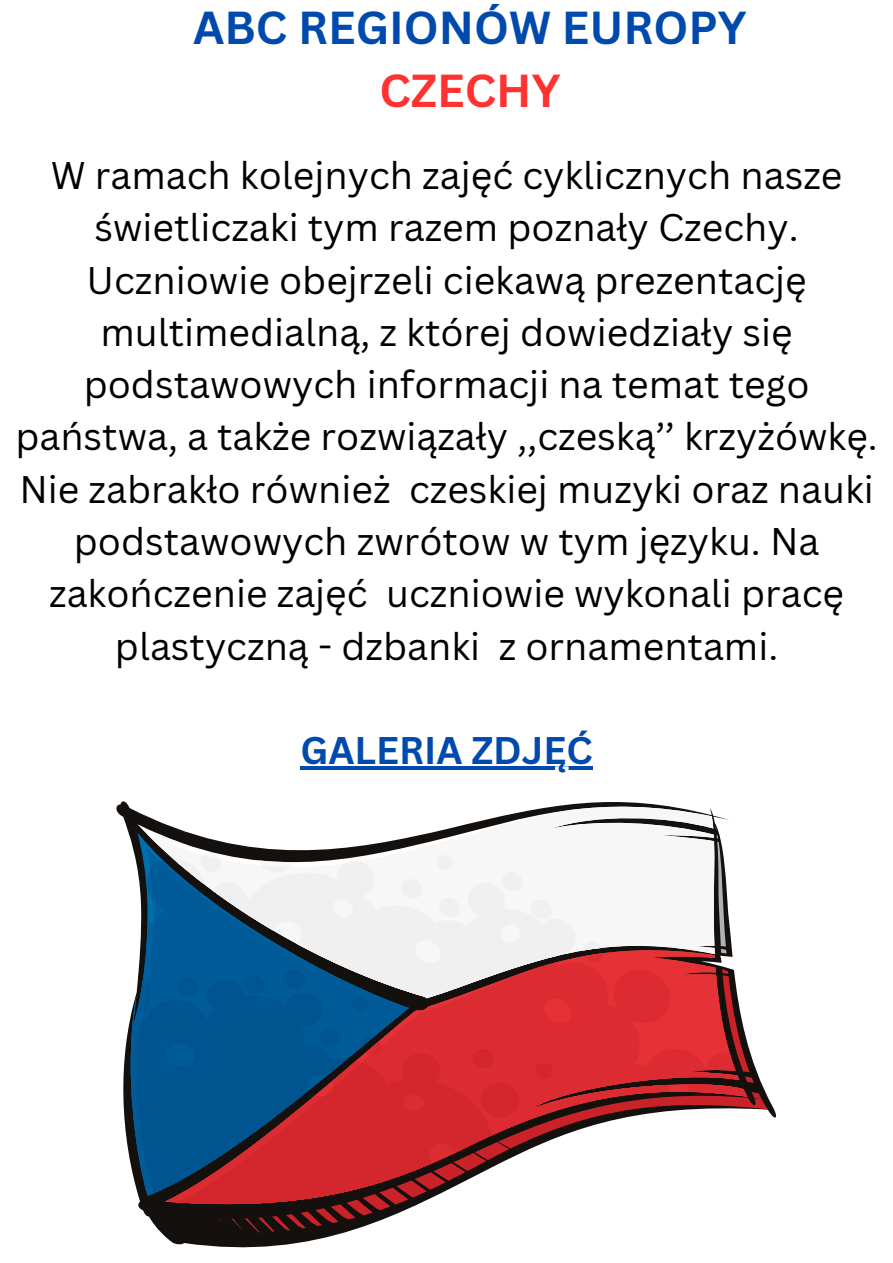
<style>
.page{position:relative;width:893px;height:1263px;background:#fff}
.page>*{position:absolute;margin:0;border:0;box-sizing:border-box;transform-origin:0 0}
.t1{font:700 45px/63px "Canva Sans";color:#004aad;text-align:center}
.t2{font:37.5px/52.3px "Canva Sans";color:#000;text-align:center}
.t3{font:700 37.5px "Canva Sans";color:#004aad}
.s1{color:#ff3131}
</style>
<div class="page">
<svg style="left:116px;top:801px;width:660px;height:447px"></svg>
<svg style="left:137px;top:801px;width:578px;height:31px"></svg>
<svg style="left:146px;top:805px;width:569px;height:132px"></svg>
<svg style="left:409px;top:854px;width:193px;height:83px"></svg>
<svg style="left:123px;top:832px;width:286px;height:28px"></svg>
<svg style="left:123px;top:969px;width:42px;height:227px"></svg>
<svg style="left:134px;top:847px;width:275px;height:14px;fill:#13100d"></svg>
<svg style="left:134px;top:861px;width:275px;height:108px;fill:#f0f0f0"></svg>
<svg style="left:134px;top:969px;width:31px;height:224px;background:#065489"></svg>
<svg style="left:165px;top:937px;width:582px;height:16px;fill:#f0f0f0"></svg>
<svg style="left:165px;top:1041px;width:13px;height:170px;background:#074b7d"></svg>
<svg style="left:178px;top:944px;width:569px;height:9px;fill:#f0f0f0"></svg>
<svg style="left:178px;top:953px;width:569px;height:258px"></svg>
<svg style="left:178px;top:1045px;width:40px;height:164px;background:#1d4875"></svg>
<svg style="left:715px;top:825px;width:11px;height:128px"></svg>
<svg style="left:218px;top:969px;width:549px;height:263px"></svg>
<hr style="left:300px;top:767px;width:293px;height:3px;background:#004aad">
<h1 class="t1" style="left:193px;top:-5px;width:555px">ABC REGIONÓW EUROPY<br><span class="s1">CZECHY</span></h1>
<p class="t2" style="left:15px;top:148px;width:864px">W ramach kolejnych zajęć cyklicznych nasze świetliczaki tym razem poznały Czechy.<br>Uczniowie obejrzeli ciekawą prezentację multimedialną, z której dowiedziały się podstawowych informacji na temat tego państwa, a także rozwiązały ,,czeską’’ krzyżówkę.<br>Nie zabrakło również czeskiej muzyki oraz nauki podstawowych zwrótow w tym języku. Na zakończenie zajęć uczniowie wykonali pracę plastyczną - dzbanki z ornamentami.</p>
<h2 class="t3" style="left:300px;top:724px;width:294px">GALERIA ZDJĘĆ</h2>
</div>
